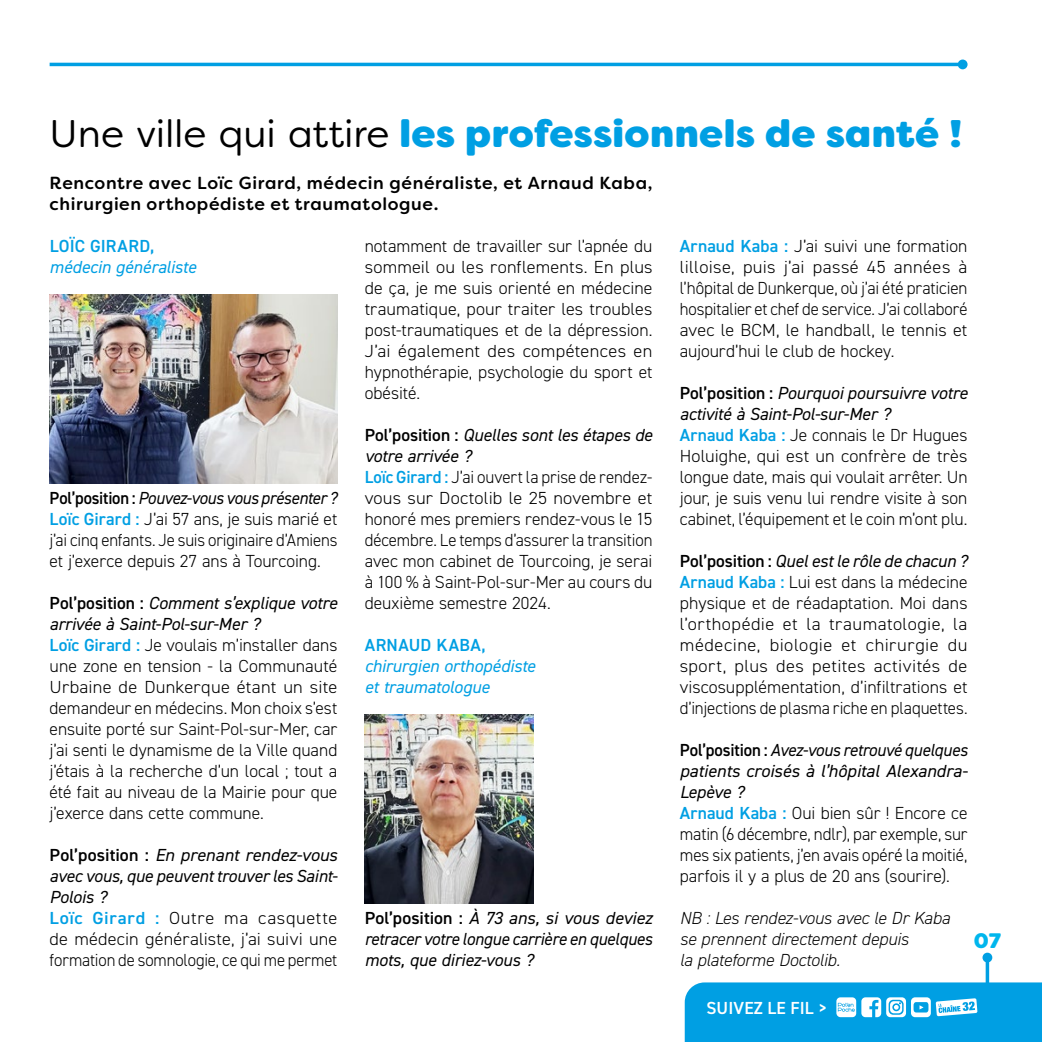
<style>
.page{position:relative;width:1042px;height:1042px;background:#fff}
.page>*{position:absolute;margin:0;border:0;box-sizing:border-box;transform-origin:0 0}
.t1{font:800 38.5px "Filson Soft";letter-spacing:.005em;color:#009fe3}
.t2{font:800 21px "Filson Soft";color:#00b6ed}
.t3{font:300 17.5px/21px "DIN2014";color:#000;text-align:justify}
.t4{font:300 17.5px/21px "DIN2014";color:#000;scale:1.05 1}
.t5{font:500 17.5px/21px "Filson Soft";letter-spacing:.035em;color:#000}
.t6{font:italic 17.5px/21px "DIN2014";letter-spacing:-.005em;color:#000;text-align:justify}
.t7{font:italic 300 17.5px/21px "DIN2014";letter-spacing:-.005em;color:#000}
.t8{font:italic 17.5px/21px "DIN2014";letter-spacing:-.005em;color:#009fe3}
.t9{font:600 17.5px "DIN2014";letter-spacing:.02em;color:#009fe3}
.t10{font:600 17.5px "DIN2014";letter-spacing:.01em;color:#fff}
.s1{font-weight:400;color:#000}
.s2{font-weight:600}
.s3{font-weight:400;font-style:italic}
.s4{font-weight:600;color:#009fe3}
.s5{font-weight:600;font-style:normal}
</style>
<div class="page">
<svg style="left:985px;top:962px;width:4px;height:20px"></svg>
<div style="left:982px;top:952px;width:10px;height:10px;background:#009fe3;border-radius:50%"></div>
<svg style="left:685px;top:982px;width:357px;height:60px;background:#15a7e5"></svg>
<hr style="left:50px;top:63px;width:912px;height:3px;background:#009fe3">
<div style="left:958px;top:60px;width:9px;height:9px;background:#009fe3;border-radius:50%"></div>
<img style="left:50px;top:294px;width:287px;height:189px">
<img style="left:365px;top:714px;width:168px;height:189px">
<h1 class="t1" style="left:50px;top:109px;width:914px"><span class="s1">Une ville qui attire</span> les professionnels de santé !</h1>
<p class="t5" style="left:50px;top:172px;width:604px">Rencontre avec Loïc Girard, médecin généraliste, et Arnaud Kaba, chirurgien orthopédiste et traumatologue.</p>
<p class="t9" style="left:50px;top:234px;width:106px">LOÏC GIRARD,</p>
<p class="t8" style="left:50px;top:256px;width:148px">médecin généraliste</p>
<p class="t3" style="left:50px;top:488px;width:289px"><span class="s2">Pol’position :</span> <span class="s3">Pouvez-vous vous présenter ?<br></span><span class="s4">Loïc Girard :</span> J’ai 57 ans, je suis marié et j’ai cinq enfants. Je suis originaire d’Amiens et j’exerce depuis 27 ans à Tourcoing.</p>
<p class="t3" style="left:50px;top:593px;width:289px;text-align:left"><span class="s2">Pol’position :</span> <span class="s3">Comment s’explique votre arrivée à Saint-Pol-sur-Mer ?<br></span><span class="s4">Loïc Girard :</span> Je voulais m’installer dans une zone en tension - la Communauté Urbaine de Dunkerque étant un site demandeur en médecins. Mon choix s’est ensuite porté sur Saint-Pol-sur-Mer, car j’ai senti le dynamisme de la Ville quand j’étais à la recherche d’un local ; tout a été fait au niveau de la Mairie pour que j’exerce dans cette commune.</p>
<p class="t4" style="left:50px;top:845px;width:276px"><span class="s2">Pol’position :</span> <span class="s3">En prenant rendez-vous avec vous, que peuvent trouver les Saint-Polois ?<br></span><span class="s4">Loïc Girard :</span> Outre ma casquette de médecin généraliste, j’ai suivi une formation de somnologie, ce qui me permet</p>
<p class="t3" style="left:365px;top:236px;width:289px">notamment de travailler sur l’apnée du sommeil ou les ronflements. En plus de ça, je me suis orienté en médecine traumatique, pour traiter les troubles post-traumatiques et de la dépression.<br>J’ai également des compétences en hypnothérapie, psychologie du sport et obésité.</p>
<p class="t3" style="left:365px;top:425px;width:289px;text-align:left"><span class="s2">Pol’position :</span> <span class="s3">Quelles sont les étapes de votre arrivée ?<br></span><span class="s4">Loïc Girard :</span> J’ai ouvert la prise de rendez&shy;vous sur Doctolib le 25 novembre et honoré mes premiers rendez-vous le 15 décembre. Le temps d’assurer la transition avec mon cabinet de Tourcoing, je serai à 100 % à Saint-Pol-sur-Mer au cours du deuxième semestre 2024.</p>
<p class="t9" style="left:365px;top:633px;width:122px">ARNAUD KABA,</p>
<p class="t8" style="left:365px;top:655px;width:172px">chirurgien orthopédiste et traumatologue</p>
<p class="t6" style="left:365px;top:907px;width:289px"><span class="s5">Pol’position :</span> À 73 ans, si vous deviez retracer votre longue carrière en quelques mots, que diriez-vous ?</p>
<p class="t3" style="left:680px;top:236px;width:289px"><span class="s4">Arnaud Kaba :</span> J’ai suivi une formation lilloise, puis j’ai passé 45 années à l’hôpital de Dunkerque, où j’ai été praticien hospitalier et chef de service. J’ai collaboré avec le BCM, le handball, le tennis et aujourd’hui le club de hockey.</p>
<p class="t3" style="left:680px;top:383px;width:289px;text-align:left"><span class="s2">Pol’position :</span> <span class="s3">Pourquoi poursuivre votre activité à Saint-Pol-sur-Mer ?<br></span><span class="s4">Arnaud Kaba :</span> Je connais le Dr Hugues Holuighe, qui est un confrère de très longue date, mais qui voulait arrêter. Un jour, je suis venu lui rendre visite à son cabinet, l’équipement et le coin m’ont plu.</p>
<p class="t3" style="left:680px;top:551px;width:289px"><span class="s2">Pol’position :</span> <span class="s3">Quel est le rôle de chacun ?<br></span><span class="s4">Arnaud Kaba :</span> Lui est dans la médecine physique et de réadaptation. Moi dans l’orthopédie et la traumatologie, la médecine, biologie et chirurgie du sport, plus des petites activités de viscosupplémentation, d’infiltrations et d’injections de plasma riche en plaquettes.</p>
<p class="t3" style="left:680px;top:740px;width:289px;text-align:left"><span class="s2">Pol’position :</span> <span class="s3">Avez-vous retrouvé quelques patients croisés à l’hôpital Alexandra-Lepève ?<br></span><span class="s4">Arnaud Kaba :</span> Oui bien sûr ! Encore ce matin (6 décembre, ndlr), par exemple, sur mes six patients, j’en avais opéré la moitié, parfois il y a plus de 20 ans (sourire).</p>
<p class="t7" style="left:680px;top:908px;width:272px">NB : Les rendez-vous avec le Dr Kaba se prennent directement depuis<br>la plateforme Doctolib.</p>
<p class="t2" style="left:974px;top:927px;width:29px">07</p>
<p class="t10" style="left:706px;top:996px;width:123px">SUIVEZ LE FIL &gt;</p>
</div>
